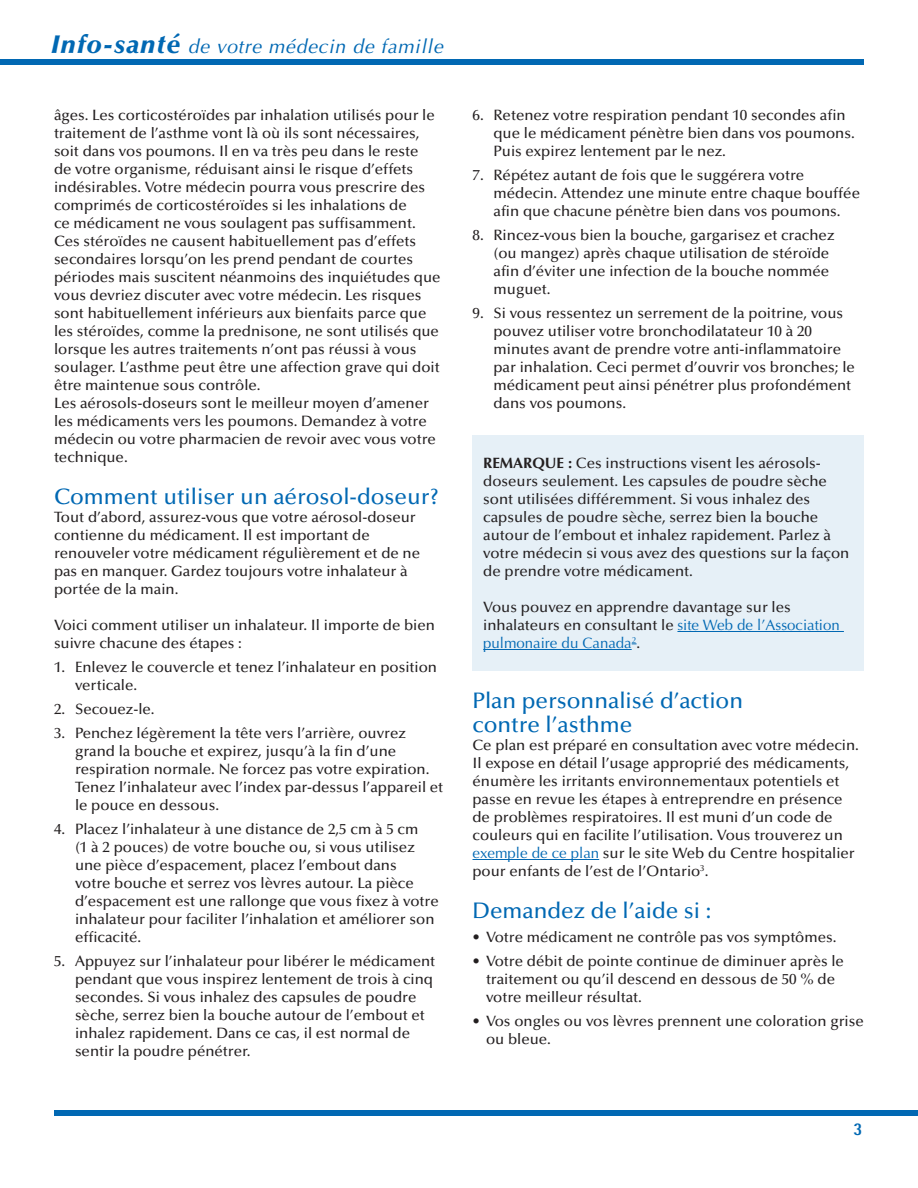
<style>
.page{position:relative;width:918px;height:1188px;background:#fff}
.page>*{position:absolute;margin:0;border:0;box-sizing:border-box;transform-origin:0 0}
.t1{font:500 22.5px/24px "Optima";color:#0168b3}
.t2{font:italic 19.5px "Optima";letter-spacing:.04em;color:#0168b3}
.t3{font:800 18px "Rotis Semi Sans Std";color:#0168b3;scale:.9 1}
.BEGIN_PARAGRAPH{font:500 15px/18px "Optima";color:#231f20}
.LIST{font:500 15px/18px "Optima";color:#231f20}
.PARAGRAPH{font:500 15px/18px "Optima";color:#231f20}
.BULLET{font:500 15px/18px "Optima";color:#231f20}
.s1{font-weight:900;font-size:25.5px}
.s2{font-weight:700}
.s3{font-weight:400;color:#0168b3}
</style>
<div class="page">
<div style="left:0;top:59px;width:864px;height:5px;background:#0168b3"></div>
<div style="left:54px;top:1111px;width:864px;height:5px;background:#0168b3"></div>
<hr style="left:472px;top:859px;width:127px;height:1px;background:#0168b3">
<div style="left:472px;top:435px;width:392px;height:236px;background:#e6f0f7"></div>
<hr style="left:677px;top:631px;width:167px;height:1px;background:#0168b3">
<hr style="left:483px;top:649px;width:149px;height:1px;background:#0168b3">
<h2 class="t2" style="left:51px;top:35px;width:393px"><span class="s1">Info-santé</span> de votre médecin de famille</h2>
<p class="BEGIN_PARAGRAPH" style="left:54px;top:106px;width:388px">âges. Les corticostéroïdes par inhalation utilisés pour le traitement de l’asthme vont là où ils sont nécessaires, soit dans vos poumons. Il en va très peu dans le reste<br>de votre organisme, réduisant ainsi le risque d’effets indésirables. Votre médecin pourra vous prescrire des comprimés de corticostéroïdes si les inhalations de<br>ce médicament ne vous soulagent pas suffisamment.<br>Ces stéroïdes ne causent habituellement pas d’effets secondaires lorsqu’on les prend pendant de courtes périodes mais suscitent néanmoins des inquiétudes que vous devriez discuter avec votre médecin. Les risques sont habituellement inférieurs aux bienfaits parce que les stéroïdes, comme la prednisone, ne sont utilisés que lorsque les autres traitements n’ont pas réussi à vous soulager. L’asthme peut être une affection grave qui doit être maintenue sous contrôle.</p>
<p class="BEGIN_PARAGRAPH" style="left:54px;top:394px;width:383px">Les aérosols-doseurs sont le meilleur moyen d’amener les médicaments vers les poumons. Demandez à votre médecin ou votre pharmacien de revoir avec vous votre technique.</p>
<p class="t1" style="left:54px;top:485px;width:387px">Comment utiliser un aérosol-doseur?</p>
<p class="BEGIN_PARAGRAPH" style="left:54px;top:508px;width:368px">Tout d’abord, assurez-vous que votre aérosol-doseur contienne du médicament. Il est important de renouveler votre médicament régulièrement et de ne pas en manquer. Gardez toujours votre inhalateur à portée de la main.</p>
<p class="PARAGRAPH" style="left:54px;top:616px;width:382px">Voici comment utiliser un inhalateur. Il importe de bien suivre chacune des étapes :</p>
<p class="LIST" style="left:75px;top:658px;width:364px;text-indent:-21px">1. Enlevez le couvercle et tenez l’inhalateur en position verticale.</p>
<p class="LIST" style="left:54px;top:700px;width:102px">2. Secouez-le.</p>
<p class="LIST" style="left:75px;top:724px;width:370px;text-indent:-21px">3. Penchez légèrement la tête vers l’arrière, ouvrez grand la bouche et expirez, jusqu’à la fin d’une respiration normale. Ne forcez pas votre expiration.<br>Tenez l’inhalateur avec l’index par-dessus l’appareil et le pouce en dessous.</p>
<p class="LIST" style="left:75px;top:820px;width:365px;text-indent:-21px">4. Placez l’inhalateur à une distance de 2,5 cm à 5 cm<br>(1 à 2 pouces) de votre bouche ou, si vous utilisez une pièce d’espacement, placez l’embout dans<br>votre bouche et serrez vos lèvres autour. La pièce d’espacement est une rallonge que vous fixez à votre inhalateur pour faciliter l’inhalation et améliorer son efficacité.</p>
<p class="LIST" style="left:75px;top:952px;width:362px;text-indent:-21px">5. Appuyez sur l’inhalateur pour libérer le médicament pendant que vous inspirez lentement de trois à cinq secondes. Si vous inhalez des capsules de poudre sèche, serrez bien la bouche autour de l’embout et inhalez rapidement. Dans ce cas, il est normal de sentir la poudre pénétrer.</p>
<p class="LIST" style="left:494px;top:106px;width:363px;text-indent:-21px">6. Retenez votre respiration pendant 10 secondes afin que le médicament pénètre bien dans vos poumons.<br>Puis expirez lentement par le nez.</p>
<p class="LIST" style="left:494px;top:166px;width:368px;text-indent:-21px">7. Répétez autant de fois que le suggérera votre médecin. Attendez une minute entre chaque bouffée afin que chacune pénètre bien dans vos poumons.</p>
<p class="LIST" style="left:494px;top:226px;width:343px;text-indent:-21px">8. Rincez-vous bien la bouche, gargarisez et crachez (ou mangez) après chaque utilisation de stéroïde afin d’éviter une infection de la bouche nommée muguet.</p>
<p class="LIST" style="left:494px;top:304px;width:363px;text-indent:-21px">9. Si vous ressentez un serrement de la poitrine, vous pouvez utiliser votre bronchodilatateur 10 à 20 minutes avant de prendre votre anti-inflammatoire par inhalation. Ceci permet d’ouvrir vos bronches; le médicament peut ainsi pénétrer plus profondément dans vos poumons.</p>
<p class="PARAGRAPH" style="left:483px;top:454px;width:368px"><span class="s2">REMARQUE :</span> Ces instructions visent les aérosols&shy;doseurs seulement. Les capsules de poudre sèche sont utilisées différemment. Si vous inhalez des capsules de poudre sèche, serrez bien la bouche autour de l’embout et inhalez rapidement. Parlez à votre médecin si vous avez des questions sur la façon de prendre votre médicament.</p>
<p class="PARAGRAPH" style="left:483px;top:598px;width:358px">Vous pouvez en apprendre davantage sur les inhalateurs en consultant le <span class="s3">site Web de l’Association pulmonaire du Canada</span><sup>2</sup>.</p>
<p class="t1" style="left:472px;top:689px;width:272px">Plan personnalisé d’action contre l’asthme</p>
<p class="BEGIN_PARAGRAPH" style="left:472px;top:736px;width:388px">Ce plan est préparé en consultation avec votre médecin.<br>Il expose en détail l’usage approprié des médicaments, énumère les irritants environnementaux potentiels et passe en revue les étapes à entreprendre en présence de problèmes respiratoires. Il est muni d’un code de couleurs qui en facilite l’utilisation. Vous trouverez un <span class="s3">exemple de ce plan</span> sur le site Web du Centre hospitalier pour enfants de l’est de l’Ontario<sup>3</sup>.</p>
<p class="t1" style="left:472px;top:899px;width:240px">Demandez de l’aide si :</p>
<p class="BULLET" style="left:472px;top:928px;width:366px">• Votre médicament ne contrôle pas vos symptômes.</p>
<p class="BULLET" style="left:486px;top:952px;width:360px;text-indent:-14px">• Votre débit de pointe continue de diminuer après le traitement ou qu’il descend en dessous de 50 % de votre meilleur résultat.</p>
<p class="BULLET" style="left:486px;top:1012px;width:379px;text-indent:-14px">• Vos ongles ou vos lèvres prennent une coloration grise ou bleue.</p>
<p class="t3" style="left:853px;top:1117px;width:12px">3</p>
</div>
